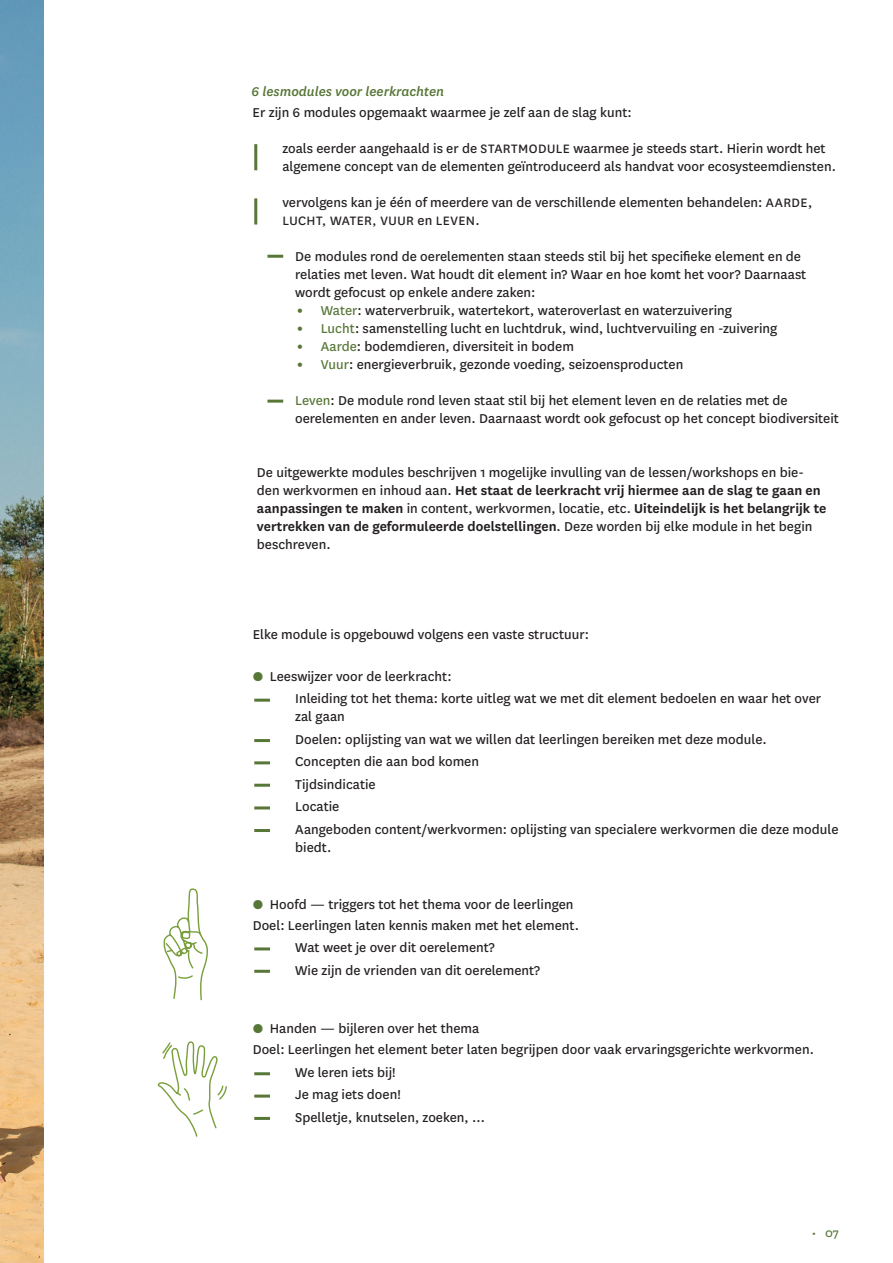
<style>
.page{position:relative;width:893px;height:1263px;background:#fff}
.page>*{position:absolute;margin:0;border:0;box-sizing:border-box;transform-origin:0 0}
.t1{font:700 18px/18px "National";color:#577737;text-align:justify}
.t2{font:15px/22.5px "National";color:#231f20}
.t3{font:italic 500 14.85px "National";color:#577737}
.t4{font:14.25px "National";letter-spacing:.03em;color:#231f20}
.t5{font:13.5px "National";color:#577737}
.s1{font-size:14.25px}
.s2{font-size:15px}
.s3{color:#577737}
.s4{font-weight:600}
</style>
<div class="page">
<img style="left:0;top:0;width:43px;height:1263px">
<hr style="left:254px;top:144px;width:3px;height:26px;background:#577737">
<hr style="left:254px;top:198px;width:3px;height:27px;background:#577737">
<hr style="left:267px;top:255px;width:16px;height:3px;background:#577737">
<hr style="left:267px;top:400px;width:16px;height:3px;background:#577737">
<svg style="left:163px;top:888px;width:45px;height:113px"></svg>
<svg style="left:157px;top:1041px;width:70px;height:96px"></svg>
<hr style="left:254px;top:699px;width:16px;height:3px;background:#577737">
<hr style="left:254px;top:739px;width:16px;height:3px;background:#577737">
<hr style="left:254px;top:761px;width:16px;height:3px;background:#577737">
<hr style="left:254px;top:784px;width:16px;height:3px;background:#577737">
<hr style="left:254px;top:806px;width:16px;height:3px;background:#577737">
<hr style="left:254px;top:829px;width:16px;height:3px;background:#577737">
<hr style="left:254px;top:947px;width:16px;height:3px;background:#577737">
<hr style="left:254px;top:970px;width:16px;height:3px;background:#577737">
<hr style="left:254px;top:1072px;width:16px;height:3px;background:#577737">
<hr style="left:254px;top:1094px;width:16px;height:3px;background:#577737">
<hr style="left:254px;top:1117px;width:16px;height:3px;background:#577737">
<p class="t3" style="left:252px;top:81px;width:194px">6 lesmodules voor leerkrachten</p>
<p class="t2" style="left:253px;top:100px;width:381px">Er zijn 6 modules opgemaakt waarmee je zelf aan de slag kunt:</p>
<p class="t2" style="left:282px;top:138px;width:555px;line-height:18px">zoals eerder aangehaald is er de <span class="s1">STARTMODULE</span> waarmee je steeds start. Hierin wordt het algemene concept van de elementen geïntroduceerd als handvat voor ecosysteemdiensten.</p>
<p class="t2" style="left:282px;top:190px;width:531px">vervolgens kan je één of meerdere van de verschillende elementen behandelen: <span class="s1">AARDE</span>,</p>
<p class="t4" style="left:282px;top:211px;width:199px">LUCHT, WATER, VUUR <span class="s2">en</span> LEVEN<span class="s2">.</span></p>
<p class="t2" style="left:295px;top:244px;width:507px">De modules rond de oerelementen staan steeds stil bij het specifieke element en de</p>
<p class="t2" style="left:295px;top:262px;width:513px">relaties met leven. Wat houdt dit element in? Waar en hoe komt het voor? Daarnaast</p>
<p class="t2" style="left:295px;top:280px;width:242px">wordt gefocust op enkele andere zaken:</p>
<p class="t2" style="left:321px;top:298px;width:413px"><span class="s3">Water</span>: waterverbruik, watertekort, wateroverlast en waterzuivering</p>
<p class="t2" style="left:321px;top:316px;width:458px"><span class="s3">Lucht</span>: samenstelling lucht en luchtdruk, wind, luchtvervuiling en -zuivering</p>
<p class="t2" style="left:321px;top:334px;width:255px"><span class="s3">Aarde</span>: bodemdieren, diversiteit in bodem</p>
<p class="t2" style="left:321px;top:352px;width:364px"><span class="s3">Vuur</span>: energieverbruik, gezonde voeding, seizoensproducten</p>
<p class="t2" style="left:295px;top:390px;width:545px;line-height:18px"><span class="s3">Leven</span>: De module rond leven staat stil bij het element leven en de relaties met de oerelementen en ander leven. Daarnaast wordt ook gefocust op het concept biodiversiteit</p>
<p class="t1" style="left:297px;top:300px;width:8px">• • • •</p>
<p class="t2" style="left:257px;top:462px;width:571px;line-height:18px">De uitgewerkte modules beschrijven 1 mogelijke invulling van de lessen/workshops en bie&shy;den werkvormen en inhoud aan. <span class="s4">Het staat de leerkracht vrij hiermee aan de slag te gaan en aanpassingen te maken</span> in content, werkvormen, locatie, etc. <span class="s4">Uiteindelijk is het belangrijk te vertrekken van de geformuleerde doelstellingen</span>. Deze worden bij elke module in het begin beschreven.</p>
<p class="t2" style="left:253px;top:622px;width:338px">Elke module is opgebouwd volgens een vaste structuur:</p>
<p class="t2" style="left:295px;top:664px;width:527px;text-indent:-43px"><span class="s3">●</span> Leeswijzer voor de leerkracht:<br>Inleiding tot het thema: korte uitleg wat we met dit element bedoelen en waar het over</p>
<p class="t2" style="left:295px;top:704px;width:545px">zal gaan<br>Doelen: oplijsting van wat we willen dat leerlingen bereiken met deze module.<br>Concepten die aan bod komen<br>Tijdsindicatie<br>Locatie<br>Aangeboden content/werkvormen: oplijsting van specialere werkvormen die deze module</p>
<p class="t2" style="left:295px;top:835px;width:38px">biedt.</p>
<p class="t2" style="left:253px;top:893px;width:328px;line-height:21px"><span class="s3">●</span> Hoofd — triggers tot het thema voor de leerlingen<br>Doel: Leerlingen laten kennis maken met het element.</p>
<p class="t2" style="left:295px;top:935px;width:246px">Wat weet je over dit oerelement?<br>Wie zijn de vrienden van dit oerelement?</p>
<p class="t2" style="left:253px;top:1017px;width:563px;line-height:21px"><span class="s3">●</span> Handen — bijleren over het thema<br>Doel: Leerlingen het element beter laten begrijpen door vaak ervaringsgerichte werkvormen.</p>
<p class="t2" style="left:295px;top:1060px;width:191px">We leren iets bij!<br>Je mag iets doen!<br>Spelletje, knutselen, zoeken, …</p>
<p class="t5" style="left:812px;top:1224px;width:29px">• 07</p>
</div>
